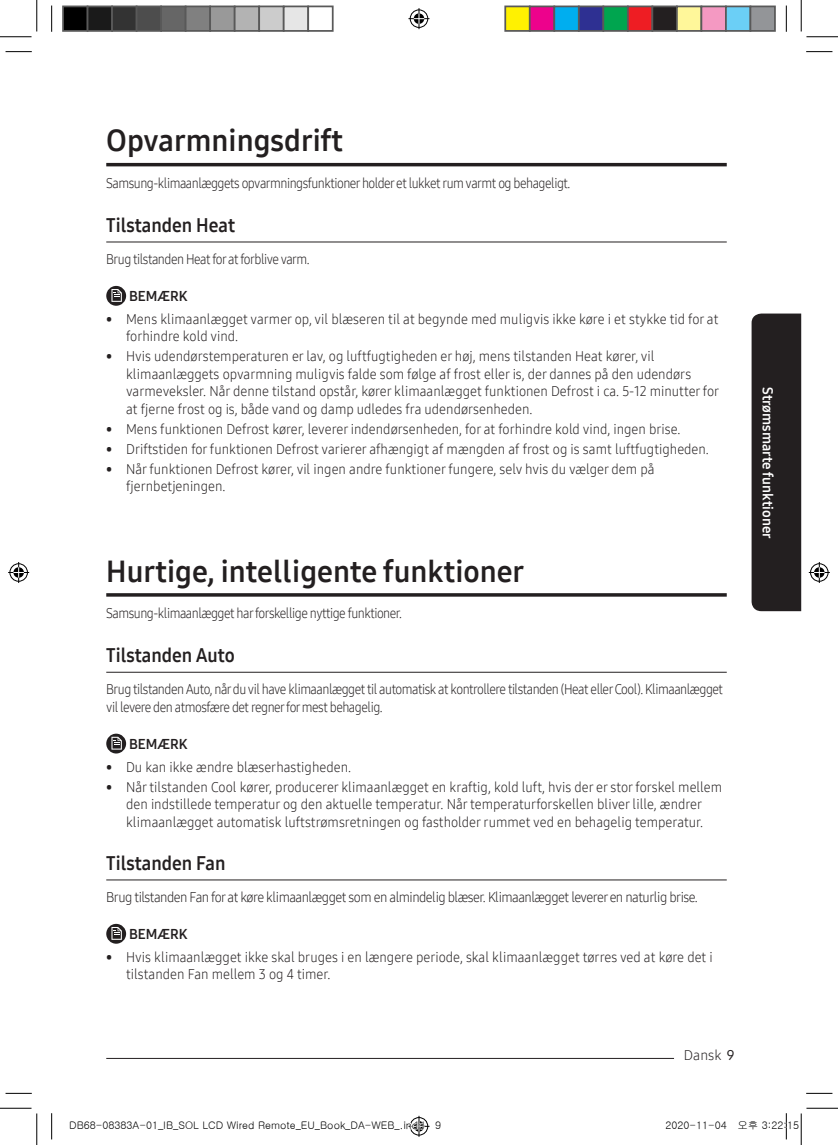
<style>
.page{position:relative;width:838px;height:1145px;background:#fff}
.page>*{position:absolute;margin:0;border:0;box-sizing:border-box;transform-origin:0 0}
.t1{font:29.75px "Samsung One 700";color:#231f20}
.t2{font:19.25px "Samsung One 700";color:#231f20;scale:.95 1}
.t3{font:14px/17.5px "Samsung One 300";color:#231f20;scale:.95 1}
.t4{font:14px/17.5px "Samsung One 300";letter-spacing:-.04em;color:#231f20;scale:.9 1}
.t5{font:14px "Samsung One 300";letter-spacing:-.04em;color:#231f20;scale:.94 1}
.t6{font:14px "Samsung One 700";color:#fff}
.t7{font:14px "Samsung One 700";color:#231f20}
.t8{font:14px "Samsung One 300";color:#231f20}
.t9{font:10.5px "Gulim";color:#000}
.s1{font-family:"Samsung One 500"}
</style>
<div class="page">
<hr style="left:106px;top:163px;width:620px;height:3px;background:#231f20">
<hr style="left:106px;top:1058px;width:591px;height:1px;background:#231f20">
<div style="left:674px;top:1053px;width:47px;height:7px;background:#fff"></div>
<div style="left:751px;top:314px;width:50px;height:297px;background:#231f20"></div>
<hr style="left:106px;top:242px;width:620px;height:1px;background:#231f20">
<div style="left:106px;top:286px;width:20px;height:20px;background:#231f20;border-radius:50%"></div>
<svg style="left:111px;top:289px;width:11px;height:13px"></svg>
<hr style="left:106px;top:672px;width:620px;height:1px;background:#231f20">
<hr style="left:106px;top:880px;width:620px;height:1px;background:#231f20">
<svg style="left:106px;top:734px;width:20px;height:20px"></svg>
<svg style="left:111px;top:737px;width:11px;height:13px"></svg>
<div style="left:106px;top:924px;width:20px;height:20px;background:#231f20;border-radius:50%"></div>
<svg style="left:111px;top:927px;width:11px;height:13px"></svg>
<svg style="left:106px;top:593px;width:620px;height:4px;background:#3e3b3c"></svg>
<svg style="left:6px;top:51px;width:26px;height:1px"></svg>
<svg style="left:806px;top:51px;width:26px;height:1px"></svg>
<svg style="left:6px;top:1093px;width:26px;height:1px"></svg>
<svg style="left:806px;top:1093px;width:26px;height:1px"></svg>
<svg style="left:51px;top:6px;width:1px;height:26px"></svg>
<svg style="left:51px;top:1113px;width:1px;height:26px"></svg>
<svg style="left:786px;top:6px;width:1px;height:26px"></svg>
<hr style="left:0;top:36px;width:32px;height:1px;background:#000">
<hr style="left:806px;top:36px;width:31px;height:1px;background:#000">
<hr style="left:0;top:1108px;width:32px;height:1px;background:#000">
<hr style="left:806px;top:1108px;width:31px;height:1px;background:#000">
<hr style="left:36px;top:0;width:1px;height:31px;background:#000">
<hr style="left:36px;top:1113px;width:1px;height:32px;background:#000">
<hr style="left:800px;top:0;width:1px;height:31px;background:#000">
<hr style="left:800px;top:1113px;width:1px;height:32px;background:#000">
<svg style="left:408px;top:8px;width:21px;height:21px"></svg>
<svg style="left:8px;top:562px;width:21px;height:21px"></svg>
<svg style="left:808px;top:562px;width:21px;height:21px"></svg>
<div style="left:63px;top:6px;width:25px;height:25px;background:#000"></div>
<div style="left:62px;top:6px;width:26px;height:26px;border:2px solid #595959"></div>
<div style="left:88px;top:6px;width:24px;height:25px;background:#1a1a1a"></div>
<div style="left:87px;top:6px;width:26px;height:26px;border:2px solid #595959"></div>
<div style="left:112px;top:6px;width:25px;height:25px;background:#333"></div>
<div style="left:111px;top:6px;width:26px;height:26px;border:2px solid #595959"></div>
<div style="left:137px;top:6px;width:24px;height:25px;background:#4d4d4d"></div>
<div style="left:136px;top:6px;width:26px;height:26px;border:2px solid #595959"></div>
<div style="left:161px;top:6px;width:25px;height:25px;background:#666"></div>
<div style="left:160px;top:6px;width:26px;height:26px;border:2px solid #595959"></div>
<div style="left:186px;top:6px;width:24px;height:25px;background:#808080"></div>
<div style="left:185px;top:6px;width:26px;height:26px;border:2px solid #595959"></div>
<div style="left:210px;top:6px;width:25px;height:25px;background:#999"></div>
<div style="left:209px;top:6px;width:26px;height:26px;border:2px solid #595959"></div>
<div style="left:235px;top:6px;width:24px;height:25px;background:#b3b3b3"></div>
<div style="left:234px;top:6px;width:26px;height:26px;border:2px solid #595959"></div>
<div style="left:259px;top:6px;width:25px;height:25px;background:#ccc"></div>
<div style="left:258px;top:6px;width:26px;height:26px;border:2px solid #595959"></div>
<div style="left:284px;top:6px;width:24px;height:25px;background:#e6e6e6"></div>
<div style="left:283px;top:6px;width:26px;height:26px;border:2px solid #595959"></div>
<div style="left:307px;top:6px;width:26px;height:26px;border:2px solid #595959"></div>
<div style="left:505px;top:6px;width:24px;height:25px;background:#fff101"></div>
<div style="left:504px;top:6px;width:26px;height:26px;border:2px solid #595959"></div>
<div style="left:529px;top:6px;width:25px;height:25px;background:#ed028c"></div>
<div style="left:529px;top:6px;width:26px;height:26px;border:2px solid #595959"></div>
<div style="left:554px;top:6px;width:24px;height:25px;background:#00aeef"></div>
<div style="left:553px;top:6px;width:26px;height:26px;border:2px solid #595959"></div>
<div style="left:578px;top:6px;width:25px;height:25px;background:#2e3092"></div>
<div style="left:578px;top:6px;width:26px;height:26px;border:2px solid #595959"></div>
<div style="left:603px;top:6px;width:24px;height:25px;background:#00a54f"></div>
<div style="left:602px;top:6px;width:26px;height:26px;border:2px solid #595959"></div>
<div style="left:627px;top:6px;width:25px;height:25px;background:#ee1d23"></div>
<div style="left:627px;top:6px;width:26px;height:26px;border:2px solid #595959"></div>
<div style="left:652px;top:6px;width:24px;height:25px;background:#231f20"></div>
<div style="left:651px;top:6px;width:26px;height:26px;border:2px solid #595959"></div>
<div style="left:676px;top:6px;width:25px;height:25px;background:#fff79a"></div>
<div style="left:676px;top:6px;width:26px;height:26px;border:2px solid #595959"></div>
<div style="left:701px;top:6px;width:24px;height:25px;background:#f499c2"></div>
<div style="left:700px;top:6px;width:26px;height:26px;border:2px solid #595959"></div>
<div style="left:725px;top:6px;width:25px;height:25px;background:#6bcff6"></div>
<div style="left:725px;top:6px;width:26px;height:26px;border:2px solid #595959"></div>
<div style="left:750px;top:6px;width:24px;height:25px;background:#939598"></div>
<div style="left:749px;top:6px;width:26px;height:26px;border:2px solid #595959"></div>
<svg style="left:408px;top:1116px;width:21px;height:21px"></svg>
<svg style="left:785px;top:1113px;width:2px;height:26px"></svg>
<h1 class="t1" style="left:106px;top:121px;width:238px">Opvarmningsdrift</h1>
<p class="t4" style="left:106px;top:174px;width:517px">Samsung-klimaanlæggets opvarmningsfunktioner holder et lukket rum varmt og behageligt.</p>
<h2 class="t2" style="left:106px;top:212px;width:137px">Tilstanden Heat</h2>
<p class="t4" style="left:106px;top:250px;width:227px">Brug tilstanden Heat for at forblive varm.</p>
<p class="t7" style="left:129px;top:287px;width:60px">BEMÆRK</p>
<p class="t3" style="left:126px;top:310px;width:625px;text-indent:-20px">• Mens klimaanlægget varmer op, vil blæseren til at begynde med muligvis ikke køre i et stykke tid for at forhindre kold vind.</p>
<p class="t3" style="left:126px;top:347px;width:626px;text-indent:-20px">• Hvis udendørstemperaturen er lav, og luftfugtigheden er høj, mens tilstanden Heat kører, vil klimaanlæggets opvarmning muligvis falde som følge af frost eller is, der dannes på den udendørs varmeveksler. Når denne tilstand opstår, kører klimaanlægget funktionen Defrost i ca. 5-12 minutter for at fjerne frost og is, både vand og damp udledes fra udendørsenheden.</p>
<p class="t3" style="left:106px;top:420px;width:606px">• Mens funktionen Defrost kører, leverer indendørsenheden, for at forhindre kold vind, ingen brise.</p>
<p class="t3" style="left:106px;top:440px;width:636px">• Driftstiden for funktionen Defrost varierer afhængigt af mængden af frost og is samt luftfugtigheden.</p>
<p class="t3" style="left:126px;top:460px;width:557px;text-indent:-20px">• Når funktionen Defrost kører, vil ingen andre funktioner fungere, selv hvis du vælger dem på fjernbetjeningen.</p>
<h1 class="t1" style="left:106px;top:551px;width:419px">Hurtige, intelligente funktioner</h1>
<p class="t4" style="left:106px;top:604px;width:330px">Samsung-klimaanlægget har forskellige nyttige funktioner.</p>
<h2 class="t2" style="left:106px;top:642px;width:137px">Tilstanden Auto</h2>
<p class="t4" style="left:106px;top:680px;width:686px">Brug tilstanden Auto, når du vil have klimaanlægget til automatisk at kontrollere tilstanden (Heat eller Cool). Klimaanlægget vil levere den atmosfære det regner for mest behagelig.</p>
<p class="t7" style="left:129px;top:735px;width:60px">BEMÆRK</p>
<p class="t3" style="left:106px;top:758px;width:259px">• Du kan ikke ændre blæserhastigheden.</p>
<p class="t3" style="left:106px;top:778px;width:649px;text-align:center">• Når tilstanden Cool kører, producerer klimaanlægget en kraftig, kold luft, hvis der er stor forskel mellem den indstillede temperatur og den aktuelle temperatur. Når temperaturforskellen bliver lille, ændrer klimaanlægget automatisk luftstrømsretningen og fastholder rummet ved en behagelig temperatur.</p>
<h2 class="t2" style="left:106px;top:850px;width:127px">Tilstanden Fan</h2>
<p class="t5" style="left:106px;top:888px;width:631px">Brug tilstanden Fan for at køre klimaanlægget som en almindelig blæser. Klimaanlægget leverer en naturlig brise.</p>
<p class="t7" style="left:129px;top:925px;width:60px">BEMÆRK</p>
<p class="t3" style="left:126px;top:948px;width:619px;text-indent:-20px">• Hvis klimaanlægget ikke skal bruges i en længere periode, skal klimaanlægget tørres ved at køre det i tilstanden Fan mellem 3 og 4 timer.</p>
<p class="t8" style="left:684px;top:1046px;width:52px">Dansk <span class="s1">9</span></p>
<p class="t6" style="left:777px;top:387px;width:153px;rotate:90deg">Strømsmarte funktioner</p>
<p class="t9" style="left:69px;top:1120px;width:373px">DB68-08383A-01_IB_SOL LCD Wired Remote_EU_Book_DA-WEB_.indd 9</p>
<p class="t9" style="left:665px;top:1120px;width:135px">2020-11-04 오후 3:22:15</p>
</div>
